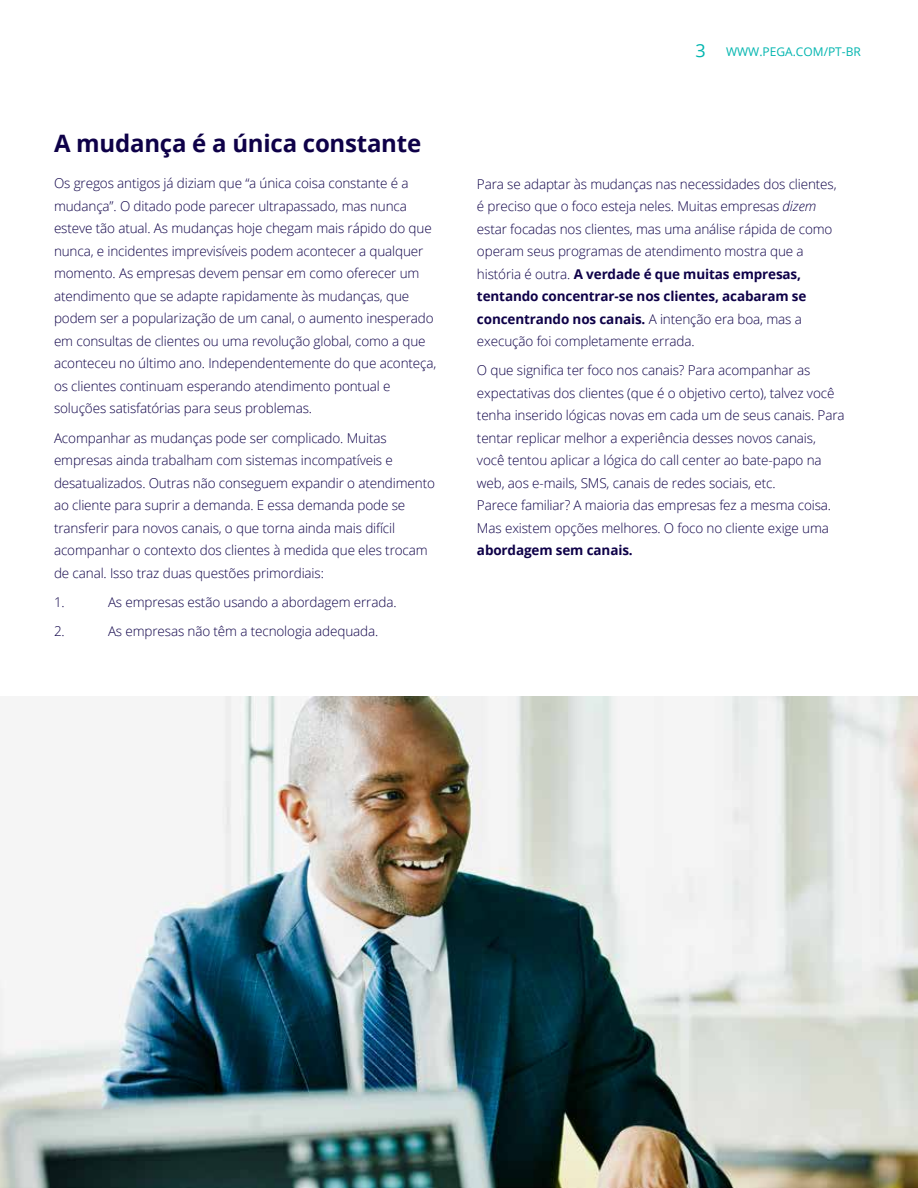
<style>
.page{position:relative;width:918px;height:1188px;background:#fff}
.page>*{position:absolute;margin:0;border:0;box-sizing:border-box;transform-origin:0 0}
.t1{font:700 24px "Open Sans";letter-spacing:-.01em;color:#0e0048}
.t2{font:300 13.5px/22.5px "Open Sans";letter-spacing:-.01em;color:#0e0048}
.t3{font:700 13.5px "Open Sans";letter-spacing:-.01em;color:#0e0048}
.t4{font:12px "Open Sans";color:#00b5af}
.s1{font-size:18px}
.s2{font-style:italic}
.s3{font-weight:700}
</style>
<div class="page">
<img style="left:0;top:697px;width:917px;height:490px">
<h1 class="t1" style="left:54px;top:127px;width:369px">A mudança é a única constante</h1>
<p class="t2" style="left:54px;top:172px;width:384px">Os gregos antigos já diziam que “a única coisa constante é a mudança”. O ditado pode parecer ultrapassado, mas nunca esteve tão atual. As mudanças hoje chegam mais rápido do que nunca, e incidentes imprevisíveis podem acontecer a qualquer momento. As empresas devem pensar em como oferecer um atendimento que se adapte rapidamente às mudanças, que podem ser a popularização de um canal, o aumento inesperado em consultas de clientes ou uma revolução global, como a que aconteceu no último ano. Independentemente do que aconteça, os clientes continuam esperando atendimento pontual e soluções satisfatórias para seus problemas.</p>
<p class="t2" style="left:54px;top:426px;width:382px">Acompanhar as mudanças pode ser complicado. Muitas empresas ainda trabalham com sistemas incompatíveis e desatualizados. Outras não conseguem expandir o atendimento ao cliente para suprir a demanda. E essa demanda pode se transferir para novos canais, o que torna ainda mais difícil acompanhar o contexto dos clientes à medida que eles trocam de canal. Isso traz duas questões primordiais:</p>
<p class="t2" style="left:54px;top:590px;width:12px">1.</p>
<p class="t2" style="left:108px;top:590px;width:290px">As empresas estão usando a abordagem errada.</p>
<p class="t2" style="left:54px;top:620px;width:12px">2.</p>
<p class="t2" style="left:108px;top:620px;width:272px">As empresas não têm a tecnologia adequada.</p>
<p class="t4" style="left:695px;top:44px;width:167px"><span class="s1">3</span> WWW.PEGA.COM/PT-BR</p>
<p class="t2" style="left:477px;top:172px;width:361px">Para se adaptar às mudanças nas necessidades dos clientes, é preciso que o foco esteja neles. Muitas empresas <span class="s2">dizem </span>estar focadas nos clientes, mas uma análise rápida de como operam seus programas de atendimento mostra que a história é outra. <span class="s3">A verdade é que muitas empresas, tentando concentrar-se nos clientes, acabaram se concentrando nos canais.</span> A intenção era boa, mas a execução foi completamente errada.</p>
<p class="t2" style="left:477px;top:359px;width:369px">O que significa ter foco nos canais? Para acompanhar as expectativas dos clientes (que é o objetivo certo), talvez você tenha inserido lógicas novas em cada um de seus canais. Para tentar replicar melhor a experiência desses novos canais, você tentou aplicar a lógica do call center ao bate-papo na web, aos e-mails, SMS, canais de redes sociais, etc.<br>Parece familiar? A maioria das empresas fez a mesma coisa.<br>Mas existem opções melhores. O foco no cliente exige uma</p>
<p class="t3" style="left:477px;top:541px;width:157px">abordagem sem canais.</p>
</div>
